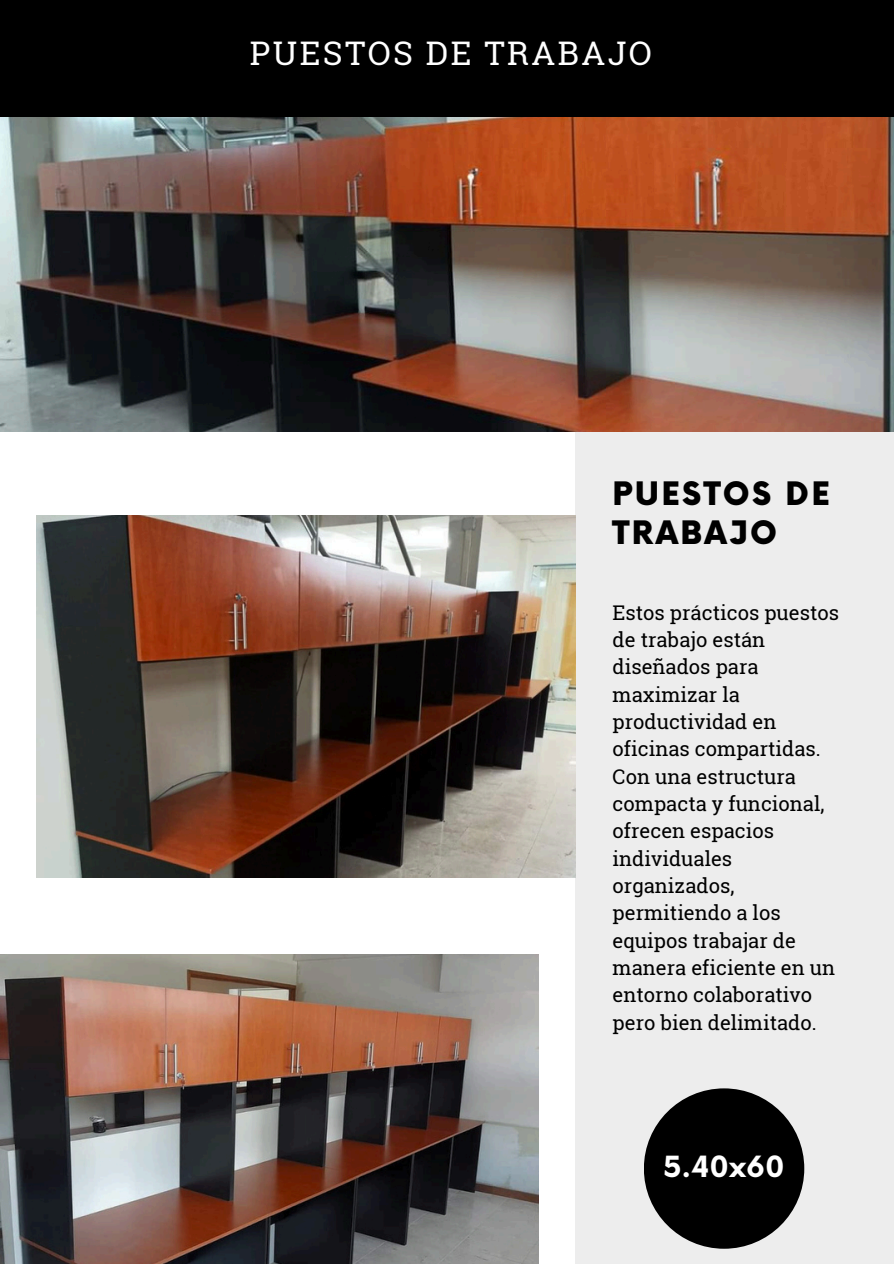
<style>
.page{position:relative;width:894px;height:1264px;background:#fff}
.page>*{position:absolute;margin:0;border:0;box-sizing:border-box;transform-origin:0 0}
.t1{font:32.55px "Roboto Slab";letter-spacing:.075em;color:#fff}
.t2{font:900 31.5px/39.3px "Now";letter-spacing:.075em;color:#000}
.t3{font:700 28.5px "Now";color:#fff}
.t4{font:20.25px/27.3px "Roboto Slab";color:#000}
</style>
<div class="page">
<div style="left:575px;top:410px;width:318px;height:853px;background:#ededed"></div>
<img style="left:0;top:117px;width:893px;height:314px">
<div style="left:0;top:0;width:893px;height:117px;background:#000"></div>
<img style="left:0;top:954px;width:538px;height:309px">
<div style="left:643px;top:1088px;width:161px;height:160px;background:#000;border-radius:50%"></div>
<img style="left:37px;top:516px;width:538px;height:361px">
<h1 class="t1" style="left:250px;top:31px;width:403px">PUESTOS DE TRABAJO</h1>
<h3 class="t2" style="left:612px;top:475px;width:218px">PUESTOS DE<br>TRABAJO</h3>
<p class="t4" style="left:612px;top:598px;width:228px">Estos prácticos puestos de trabajo están diseñados para maximizar la productividad en oficinas compartidas.<br>Con una estructura compacta y funcional, ofrecen espacios individuales organizados, permitiendo a los equipos trabajar de manera eficiente en un entorno colaborativo pero bien delimitado.</p>
<h2 class="t3" style="left:663px;top:1151px;width:123px">5.40x60</h2>
</div>
